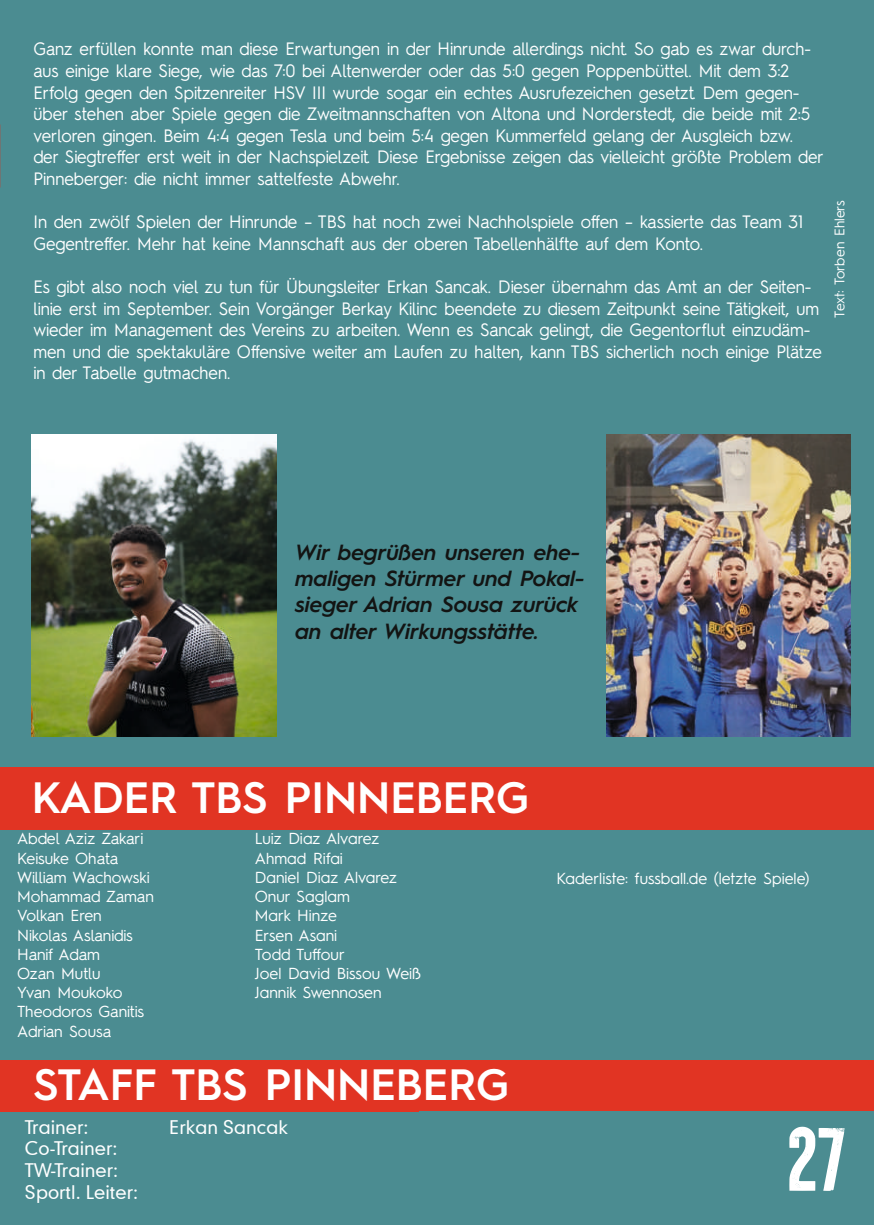
<style>
.page{position:relative;width:874px;height:1225px;background:#fff}
.page>*{position:absolute;margin:0;border:0;box-sizing:border-box;transform-origin:0 0}
.t1{font:90px "Brixton Lead Vector";color:#fff}
.t2{font:600 44px "Hurme Geometric Sans 2";color:#fff}
.t3{font:italic 600 22px/26.4px "Hurme Geometric Sans 1";color:#131413}
.t4{font:18px/21.6px "Hurme Geometric Sans 2";color:#fff;scale:.95 1}
.t5{font:18px/21.6px "Geometric 706 BT Medium B";color:#fff}
.t6{font:16px/19.2px "Hurme Geometric Sans 1";color:#fff}
.t7{font:16px/19.2px "Hurme Geometric Sans 2";letter-spacing:-.01em;color:#fff}
.t8{font:14px "Hurme Geometric Sans 1";color:#fff}
</style>
<div class="page">
<div style="left:0;top:0;width:873px;height:1225px;background:#4b8c91"></div>
<div style="left:0;top:767px;width:873px;height:63px;background:#e13423"></div>
<div style="left:0;top:1060px;width:873px;height:51px;background:#e13423"></div>
<img style="left:32px;top:435px;width:244px;height:301px">
<img style="left:606px;top:435px;width:244px;height:301px">
<p class="t4" style="left:33px;top:37px;width:832px">Ganz erfüllen konnte man diese Erwartungen in der Hinrunde allerdings nicht. So gab es zwar durch&shy;aus einige klare Siege, wie das 7:0 bei Altenwerder oder das 5:0 gegen Poppenbüttel. Mit dem 3:2<br>Erfolg gegen den Spitzenreiter HSV III wurde sogar ein echtes Ausrufezeichen gesetzt. Dem gegen&shy;über stehen aber Spiele gegen die Zweitmannschaften von Altona und Norderstedt, die beide mit 2:5 verloren gingen. Beim 4:4 gegen Tesla und beim 5:4 gegen Kummerfeld gelang der Ausgleich bzw.<br>der Siegtreffer erst weit in der Nachspielzeit. Diese Ergebnisse zeigen das vielleicht größte Problem der Pinneberger: die nicht immer sattelfeste Abwehr.</p>
<p class="t4" style="left:33px;top:210px;width:811px">In den zwölf Spielen der Hinrunde – TBS hat noch zwei Nachholspiele offen – kassierte das Team 31<br>Gegentreffer. Mehr hat keine Mannschaft aus der oberen Tabellenhälfte auf dem Konto.</p>
<p class="t4" style="left:33px;top:275px;width:831px">Es gibt also noch viel zu tun für Übungsleiter Erkan Sancak. Dieser übernahm das Amt an der Seiten&shy;linie erst im September. Sein Vorgänger Berkay Kilinc beendete zu diesem Zeitpunkt seine Tätigkeit, um wieder im Management des Vereins zu arbeiten. Wenn es Sancak gelingt, die Gegentorflut einzudäm&shy;men und die spektakuläre Offensive weiter am Laufen zu halten, kann TBS sicherlich noch einige Plätze in der Tabelle gutmachen.</p>
<p class="t8" style="left:829px;top:317px;width:119px;rotate:-90deg">Text: Torben Ehlers</p>
<p class="t3" style="left:295px;top:537px;width:290px">Wir begrüßen unseren ehe&shy;maligen Stürmer und Pokal&shy;sieger Adrian Sousa zurück an alter Wirkungsstätte.</p>
<h2 class="t2" style="left:32px;top:767px;width:498px">KADER TBS PINNEBERG</h2>
<p class="t7" style="left:17px;top:828px;width:138px">Abdel Aziz Zakari<br>Keisuke Ohata<br>William Wachowski<br>Mohammad Zaman<br>Volkan Eren<br>Nikolas Aslanidis<br>Hanif Adam<br>Ozan Mutlu<br>Yvan Moukoko<br>Theodoros Ganitis<br>Adrian Sousa</p>
<p class="t6" style="left:255px;top:828px;width:168px">Luiz Diaz Alvarez<br>Ahmad Rifai<br>Daniel Diaz Alvarez<br>Onur Saglam<br>Mark Hinze<br>Ersen Asani<br>Todd Tuffour<br>Joel David Bissou Weiß<br>Jannik Swennosen</p>
<h2 class="t2" style="left:33px;top:1053px;width:476px">STAFF TBS PINNEBERG</h2>
<p class="t6" style="left:556px;top:868px;width:254px">Kaderliste: fussball.de (letzte Spiele)</p>
<p class="t5" style="left:25px;top:1115px;width:65px">Trainer:</p>
<p class="t5" style="left:169px;top:1115px;width:121px">Erkan Sancak</p>
<p class="t5" style="left:25px;top:1137px;width:115px">Co-Trainer:<br>TW-Trainer:<br>Sportl. Leiter:</p>
<h1 class="t1" style="left:785px;top:1110px;width:60px">27</h1>
</div>
